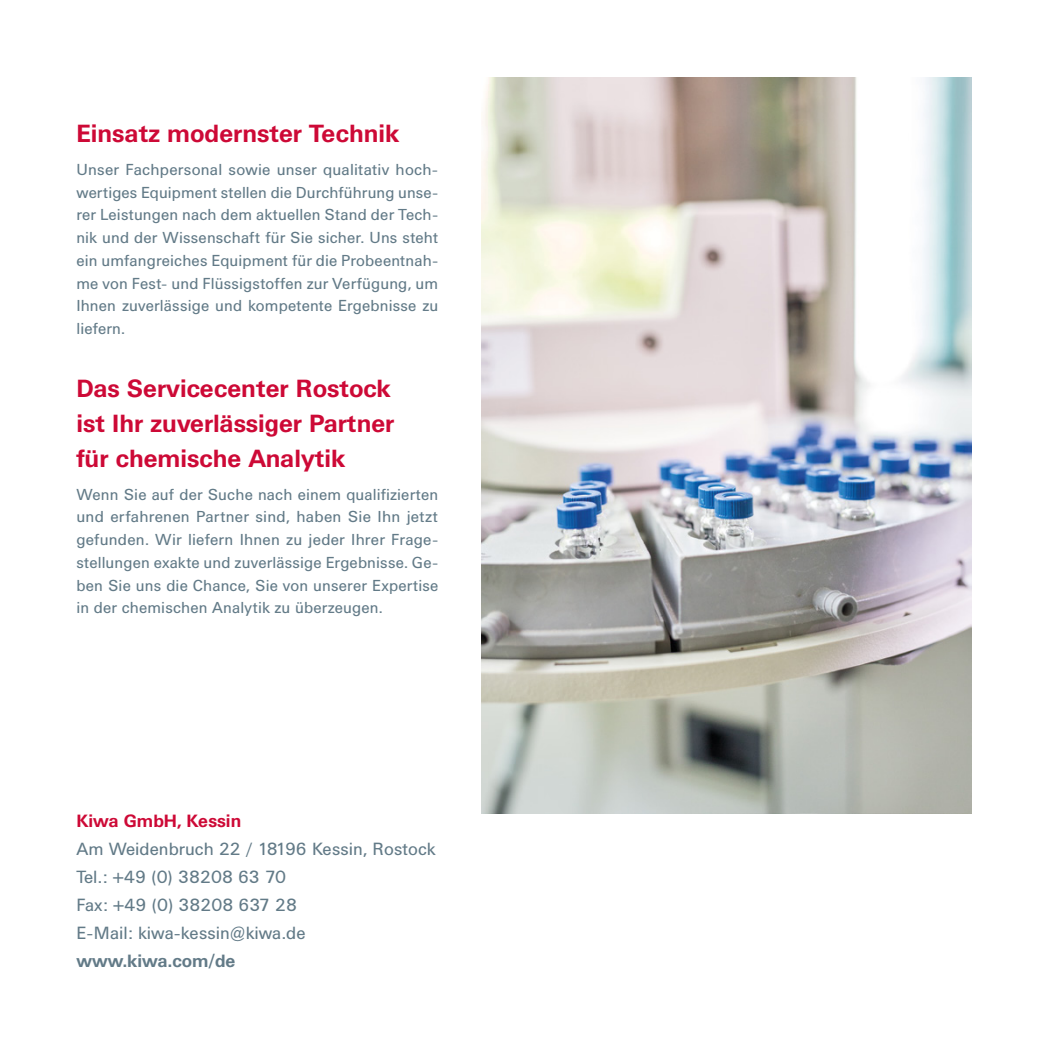
<style>
.page{position:relative;width:1042px;height:1042px;background:#fff}
.page>*{position:absolute;margin:0;border:0;box-sizing:border-box;transform-origin:0 0}
.t1{font:700 24.5px/35px "Univers BQ";color:#cd0936}
.t2{font:17.5px/28px "Univers BQ";color:#627a87}
.t3{font:700 17.5px "Univers BQ";color:#cd0936}
.t4{font:700 17.5px "Univers BQ";color:#627a87}
.t5{font:15.75px/22.8px "Univers BQ";letter-spacing:.01em;color:#627a87;text-align:justify}
</style>
<div class="page">
<img style="left:481px;top:78px;width:490px;height:735px">
<h1 class="t1" style="left:76px;top:117px;width:325px">Einsatz modernster Technik</h1>
<p class="t5" style="left:76px;top:158px;width:363px">Unser Fachpersonal sowie unser qualitativ hoch&shy;wertiges Equipment stellen die Durchführung unse&shy;rer Leistungen nach dem aktuellen Stand der Tech&shy;nik und der Wissenschaft für Sie sicher. Uns steht ein umfangreiches Equipment für die Probeentnah&shy;me von Fest- und Flüssigstoffen zur Verfügung, um Ihnen zuverlässige und kompetente Ergebnisse zu liefern.</p>
<h1 class="t1" style="left:76px;top:371px;width:319px">Das Servicecenter Rostock ist Ihr zuverlässiger Partner für chemische Analytik</h1>
<p class="t5" style="left:76px;top:483px;width:363px">Wenn Sie auf der Suche nach einem qualifizierten und erfahrenen Partner sind, haben Sie Ihn jetzt gefunden. Wir liefern Ihnen zu jeder Ihrer Frage&shy;stellungen exakte und zuverlässige Ergebnisse. Ge&shy;ben Sie uns die Chance, Sie von unserer Expertise in der chemischen Analytik zu überzeugen.</p>
<p class="t3" style="left:76px;top:810px;width:166px">Kiwa GmbH, Kessin</p>
<p class="t2" style="left:76px;top:835px;width:361px">Am Weidenbruch 22 / 18196 Kessin, Rostock<br>Tel.: +49 (0) 38208 63 70<br>Fax: +49 (0) 38208 637 28<br>E-Mail: kiwa-kessin@kiwa.de</p>
<p class="t4" style="left:76px;top:950px;width:160px">www.kiwa.com/de</p>
</div>
